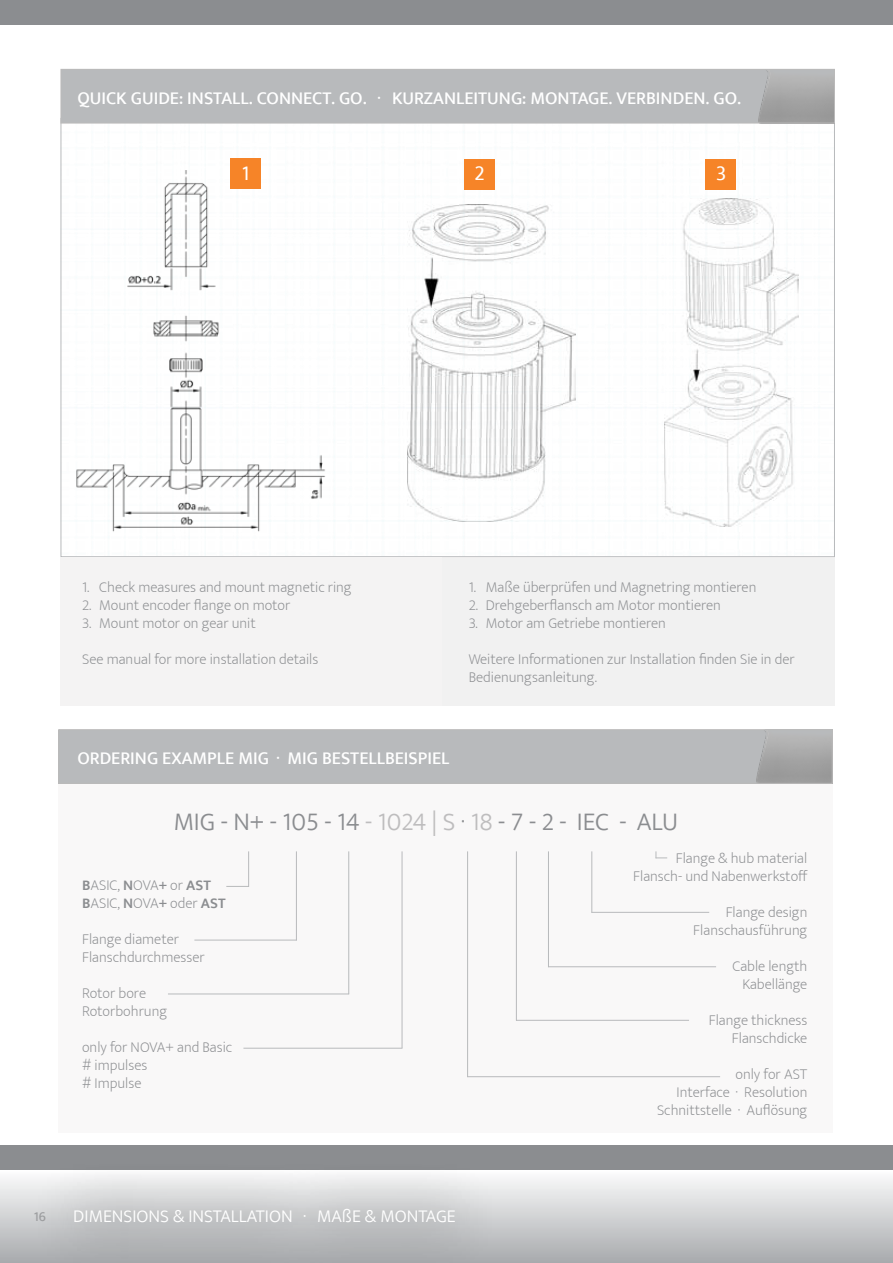
<style>
.page{position:relative;width:893px;height:1263px;background:#fff}
.page>*{position:absolute;margin:0;border:0;box-sizing:border-box;transform-origin:0 0}
.t1{font:300 25.5px "Ek Mukta";color:#8b8d90}
.t2{font:21px "Ek Mukta";color:#fff}
.t3{font:500 18px "Ek Mukta";color:#fff}
.t4{font:300 18px "Ek Mukta";color:#fff}
.t5{font:200 15px/18px "Ek Mukta";color:#8b8d90}
.t6{font:500 13.5px "Ek Mukta";color:#9e9fa1}
.s1{color:#bebdbe}
.s2{font-weight:200}
.s3{font-weight:600}
</style>
<div class="page">
<div style="left:58px;top:784px;width:775px;height:349px;background:#f9f8f8"></div>
<div style="left:59px;top:730px;width:773px;height:53px;background:#b8babc"></div>
<div style="left:58px;top:729px;width:775px;height:55px;border:1px solid #bbbaba"></div>
<img style="left:74px;top:170px;width:276px;height:387px">
<img style="left:664px;top:198px;width:134px;height:328px">
<img style="left:408px;top:204px;width:167px;height:317px">
<div style="left:231px;top:159px;width:30px;height:30px;background:#f68428"></div>
<div style="left:706px;top:159px;width:30px;height:30px;background:#f68428"></div>
<div style="left:464px;top:159px;width:30px;height:30px;background:#f68428"></div>
<div style="left:442px;top:557px;width:393px;height:149px;background:#eeeded"></div>
<div style="left:60px;top:557px;width:382px;height:149px;background:#f4f3f3"></div>
<div style="left:0;top:1170px;width:893px;height:93px;background:linear-gradient(to bottom,#fcfcfd,#a8aaad)"></div>
<div style="left:0;top:1145px;width:893px;height:25px;background:#8b8d90"></div>
<div style="left:25px;top:1157px;width:479px;height:106px;background:#000;opacity:.38"></div>
<div style="left:0;top:0;width:893px;height:24px;background:#8b8d90"></div>
<div style="left:61px;top:69px;width:773px;height:54px;background:#b8babc"></div>
<hr style="left:248px;top:851px;width:1px;height:36px;background:#b8babc">
<svg style="left:226px;top:886px;width:22px;height:1px"></svg>
<hr style="left:296px;top:851px;width:1px;height:89px;background:#b8babc">
<hr style="left:194px;top:940px;width:103px;height:1px;background:#b8babc">
<hr style="left:548px;top:851px;width:1px;height:116px;background:#b8babc">
<hr style="left:467px;top:851px;width:1px;height:226px;background:#b8babc">
<hr style="left:591px;top:851px;width:1px;height:62px;background:#b8babc">
<hr style="left:168px;top:993px;width:181px;height:1px;background:#b8babc">
<hr style="left:348px;top:851px;width:1px;height:143px;background:#b8babc">
<hr style="left:548px;top:966px;width:168px;height:1px;background:#b8babc">
<hr style="left:467px;top:1076px;width:253px;height:1px;background:#b8babc">
<svg style="left:656px;top:851px;width:11px;height:7px"></svg>
<hr style="left:243px;top:1048px;width:159px;height:1px;background:#b8babc">
<hr style="left:402px;top:851px;width:1px;height:197px;background:#b8babc">
<hr style="left:591px;top:912px;width:118px;height:1px;background:#b8babc">
<hr style="left:516px;top:1020px;width:173px;height:1px;background:#b8babc">
<hr style="left:516px;top:851px;width:1px;height:170px;background:#b8babc">
<p class="t3" style="left:77px;top:87px;width:665px">QUICK GUIDE: INSTALL. CONNECT. GO. · KURZANLEITUNG: MONTAGE. VERBINDEN. GO.</p>
<h2 class="t2" style="left:242px;top:161px;width:9px">1</h2>
<h2 class="t2" style="left:474px;top:161px;width:12px">2</h2>
<h2 class="t2" style="left:716px;top:161px;width:12px">3</h2>
<p class="t5" style="left:82px;top:579px;width:271px">1. Check measures and mount magnetic ring</p>
<p class="t5" style="left:82px;top:597px;width:210px">2. Mount encoder flange on motor</p>
<p class="t5" style="left:82px;top:615px;width:175px">3. Mount motor on gear unit</p>
<p class="t5" style="left:82px;top:651px;width:238px">See manual for more installation details</p>
<p class="t5" style="left:469px;top:579px;width:289px">1. Maße überprüfen und Magnetring montieren</p>
<p class="t5" style="left:469px;top:597px;width:254px">2. Drehgeberflansch am Motor montieren</p>
<p class="t5" style="left:469px;top:615px;width:199px">3. Motor am Getriebe montieren</p>
<p class="t5" style="left:469px;top:651px;width:327px">Weitere Informationen zur Installation finden Sie in der<br>Bedienungsanleitung.</p>
<p class="t3" style="left:77px;top:747px;width:374px">ORDERING EXAMPLE MIG · MIG BESTELLBEISPIEL</p>
<h1 class="t1" style="left:174px;top:807px;width:506px">MIG - N+ - 105 - 14 <span class="s1">- 1024 | S</span> <span class="s2">·</span> <span class="s1">18</span> - 7 - 2 - IEC - ALU</h1>
<p class="t5" style="left:82px;top:876px;width:145px"><span class="s3">B</span>ASIC, <span class="s3">N</span>OVA<span class="s3">+</span> or <span class="s3">AST<br>B</span>ASIC, <span class="s3">N</span>OVA<span class="s3">+</span> oder <span class="s3">AST</span></p>
<p class="t5" style="left:82px;top:930px;width:124px">Flange diameter<br>Flanschdurchmesser</p>
<p class="t5" style="left:82px;top:984px;width:87px">Rotor bore<br>Rotorbohrung</p>
<p class="t5" style="left:82px;top:1038px;width:152px">only for NOVA+ and Basic # impulses<br># Impulse</p>
<p class="t6" style="left:34px;top:1208px;width:14px">16</p>
<p class="t4" style="left:73px;top:1205px;width:384px">DIMENSIONS &amp; INSTALLATION · MAßE &amp; MONTAGE</p>
<p class="t5" style="left:633px;top:849px;width:176px;text-align:right">Flange &amp; hub material<br>Flansch- und Nabenwerkstoff</p>
<p class="t5" style="left:693px;top:903px;width:116px;text-align:right">Flange design<br>Flanschausführung</p>
<p class="t5" style="left:732px;top:957px;width:76px;text-align:right">Cable length<br>Kabellänge</p>
<p class="t5" style="left:709px;top:1011px;width:100px;text-align:right">Flange thickness<br>Flanschdicke</p>
<p class="t5" style="left:657px;top:1065px;width:152px;text-align:right">only for AST<br>Interface · Resolution<br>Schnittstelle · Auflösung</p>
</div>
